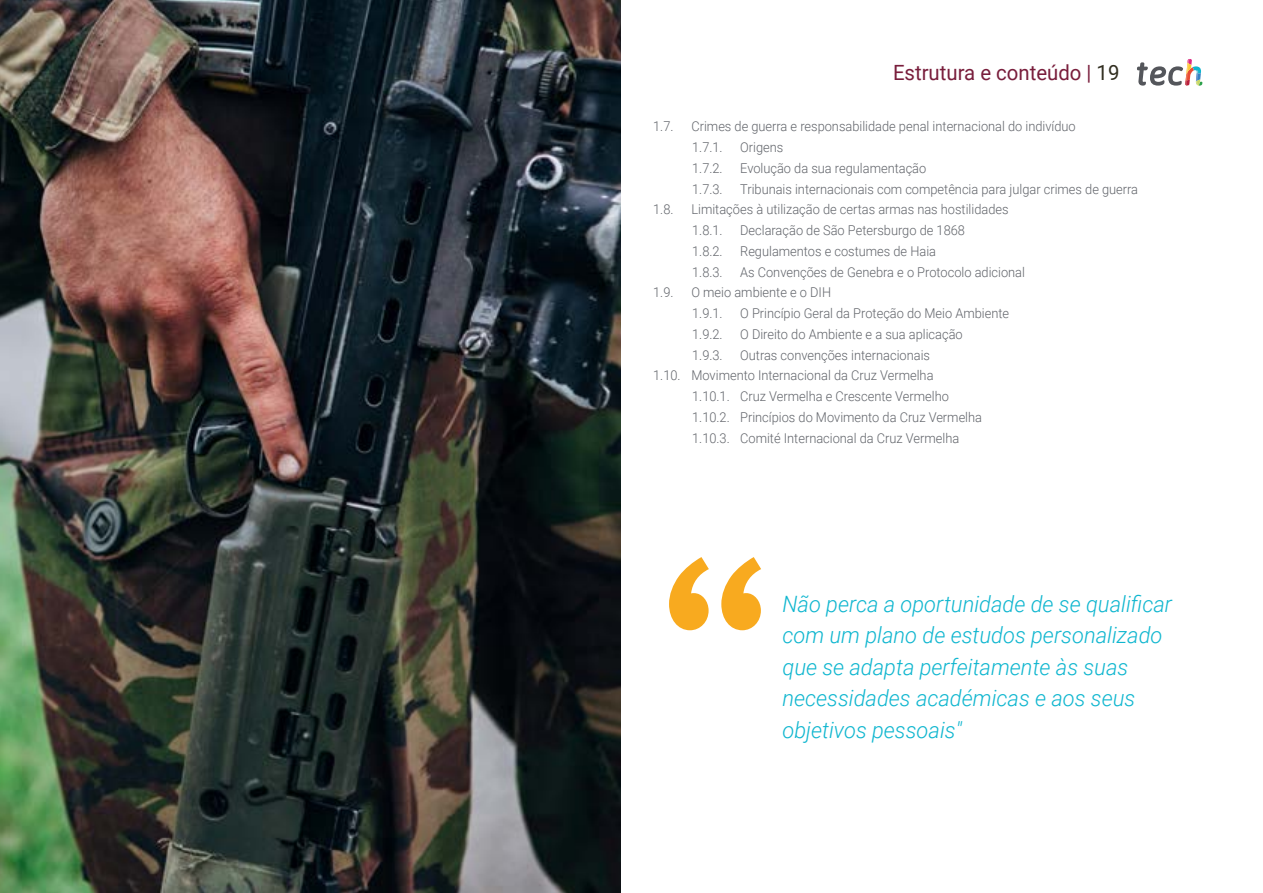
<style>
.page{position:relative;width:1263px;height:893px;background:#fff}
.page>*{position:absolute;margin:0;border:0;box-sizing:border-box;transform-origin:0 0}
.t1{font:italic 300 22.5px/31.5px "Roboto";color:#0fb6cf}
.t2{font:21px "Roboto";color:#791e3c}
.t3{font:300 13.5px/20.7px "Roboto";color:#61646a;scale:.95 1}
.s1{color:#312e20}
</style>
<div class="page">
<img style="left:0;top:0;width:621px;height:893px">
<svg style="left:669px;top:557px;width:92px;height:73px"></svg>
<svg style="left:1137px;top:59px;width:65px;height:27px"></svg>
<h2 class="t2" style="left:893px;top:57px;width:228px">Estrutura e conteúdo | <span class="s1">19</span></h2>
<p class="t3" style="left:653px;top:116px;width:23px">1.7.</p>
<p class="t3" style="left:691px;top:116px;width:406px">Crimes de guerra e responsabilidade penal internacional do indivíduo<br>1.7.1.</p>
<p class="t3" style="left:740px;top:136px;width:47px">Origens</p>
<p class="t3" style="left:692px;top:157px;width:34px">1.7.2.</p>
<p class="t3" style="left:740px;top:157px;width:197px">Evolução da sua regulamentação</p>
<p class="t3" style="left:692px;top:178px;width:34px">1.7.3.</p>
<p class="t3" style="left:740px;top:178px;width:420px">Tribunais internacionais com competência para julgar crimes de guerra</p>
<p class="t3" style="left:653px;top:199px;width:23px">1.8.</p>
<p class="t3" style="left:691px;top:199px;width:335px">Limitações à utilização de certas armas nas hostilidades<br>1.8.1.</p>
<p class="t3" style="left:740px;top:219px;width:238px">Declaração de São Petersburgo de 1868</p>
<p class="t3" style="left:692px;top:240px;width:34px">1.8.2.</p>
<p class="t3" style="left:740px;top:240px;width:208px">Regulamentos e costumes de Haia</p>
<p class="t3" style="left:692px;top:261px;width:34px">1.8.3.</p>
<p class="t3" style="left:740px;top:261px;width:301px">As Convenções de Genebra e o Protocolo adicional</p>
<p class="t3" style="left:653px;top:282px;width:23px">1.9.</p>
<p class="t3" style="left:691px;top:282px;width:149px">O meio ambiente e o DIH<br>1.9.1.</p>
<p class="t3" style="left:740px;top:302px;width:285px">O Princípio Geral da Proteção do Meio Ambiente</p>
<p class="t3" style="left:692px;top:323px;width:34px">1.9.2.</p>
<p class="t3" style="left:740px;top:323px;width:236px">O Direito do Ambiente e a sua aplicação</p>
<p class="t3" style="left:692px;top:344px;width:34px">1.9.3.</p>
<p class="t3" style="left:740px;top:344px;width:201px">Outras convenções internacionais</p>
<p class="t3" style="left:653px;top:365px;width:297px">1.10. Movimento Internacional da Cruz Vermelha</p>
<p class="t3" style="left:692px;top:385px;width:272px">1.10.1. Cruz Vermelha e Crescente Vermelho</p>
<p class="t3" style="left:692px;top:406px;width:307px">1.10.2. Princípios do Movimento da Cruz Vermelha</p>
<p class="t3" style="left:692px;top:427px;width:283px">1.10.3. Comité Internacional da Cruz Vermelha</p>
<h1 class="t1" style="left:782px;top:587px;width:391px">Não perca a oportunidade de se qualificar com um plano de estudos personalizado que se adapta perfeitamente às suas necessidades académicas e aos seus objetivos pessoais"</h1>
</div>
